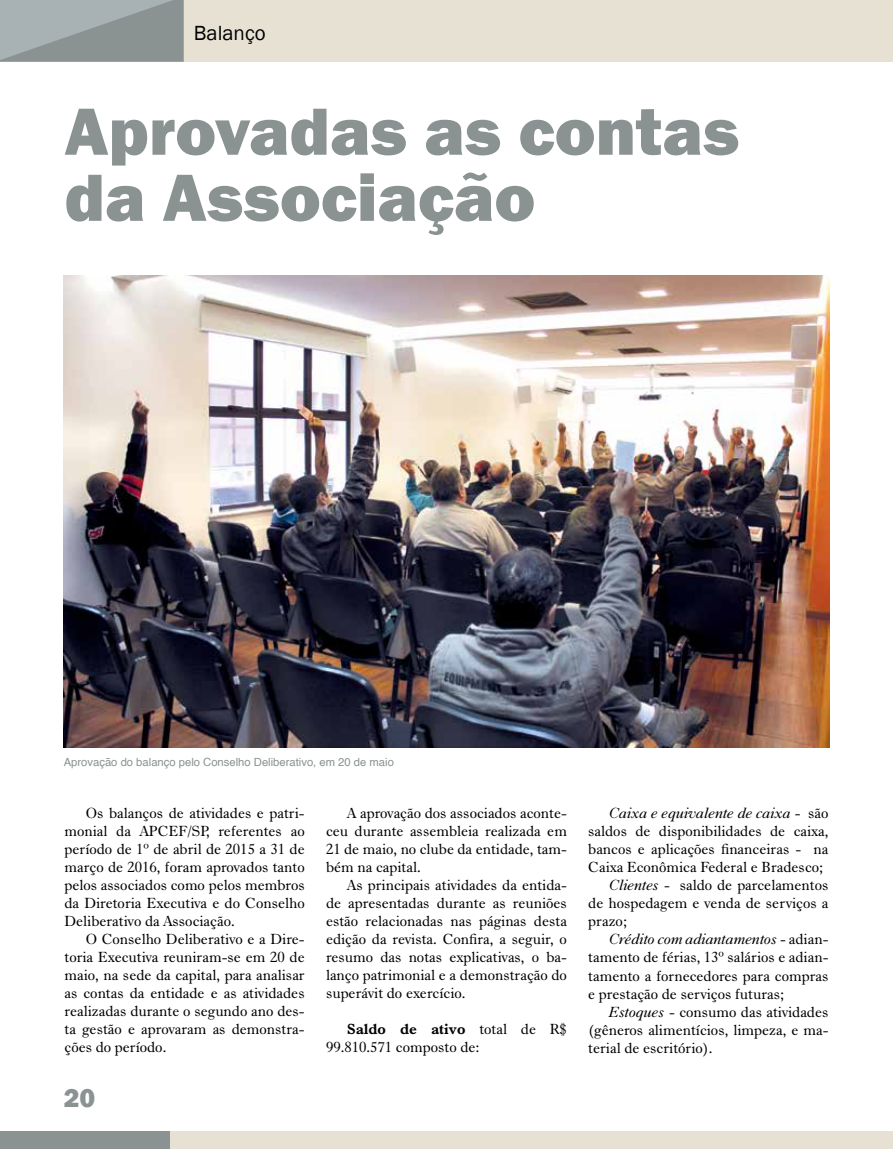
<style>
.page{position:relative;width:893px;height:1149px;background:#fff}
.page>*{position:absolute;margin:0;border:0;box-sizing:border-box;transform-origin:0 0}
.t1{font:800 69px/66px "Franklin Gothic";color:#8a9292}
.t2{font:800 27px "Franklin Gothic";color:#8a9292}
.t3{font:21px "Franklin Gothic";color:#000}
.t4{font:15px/18px "Dutch 766 BT Roman A";color:#000;text-align:justify}
.t5{font:15px "Dutch 766 BT Italic A";color:#000}
.t6{font:15px "Dutch 766 BT Bold A";color:#000}
.t7{font:11.25px "Helvetica";color:#8a9292}
.s1{font-family:"Dutch 766 BT Roman A"}
.s2{font-family:"Dutch 766 BT Italic A"}
</style>
<div class="page">
<div style="left:0;top:1131px;width:170px;height:17px;background:#8a9292"></div>
<div style="left:184px;top:0;width:709px;height:62px;background:#e6e1d3"></div>
<div style="left:170px;top:1131px;width:723px;height:17px;background:#e6e1d3"></div>
<svg style="left:0;top:0;width:183px;height:61px;background:#97a0a1"></svg>
<img style="left:64px;top:276px;width:765px;height:471px">
<h3 class="t3" style="left:194px;top:20px;width:73px">Balanço</h3>
<h1 class="t1" style="left:64px;top:98px;width:676px">Aprovadas as contas da Associação</h1>
<p class="t7" style="left:64px;top:755px;width:332px">Aprovação do balanço pelo Conselho Deliberativo, em 20 de maio</p>
<p class="t4" style="left:64px;top:803px;width:242px;text-indent:21px">Os balanços de atividades e patri&shy;monial da APCEF/SP, referentes ao período de 1º de abril de 2015 a 31 de março de 2016, foram aprovados tanto pelos associados como pelos membros da Diretoria Executiva e do Conselho Deliberativo da Associação.</p>
<p class="t4" style="left:64px;top:929px;width:242px;text-indent:21px">O Conselho Deliberativo e a Dire&shy;toria Executiva reuniram-se em 20 de maio, na sede da capital, para analisar as contas da entidade e as atividades realizadas durante o segundo ano des&shy;ta gestão e aprovaram as demonstra&shy;ções do período.</p>
<h2 class="t2" style="left:64px;top:1079px;width:33px">20</h2>
<p class="t4" style="left:326px;top:803px;width:242px;text-indent:21px">A aprovação dos associados aconte&shy;ceu durante assembleia realizada em 21 de maio, no clube da entidade, tam&shy;bém na capital.</p>
<p class="t4" style="left:326px;top:875px;width:242px;text-indent:21px">As principais atividades da entida&shy;de apresentadas durante as reuniões estão relacionadas nas páginas desta edição da revista. Confira, a seguir, o resumo das notas explicativas, o ba&shy;lanço patrimonial e a demonstração do superávit do exercício.</p>
<p class="t6" style="left:347px;top:1019px;width:221px">Saldo de ativo <span class="s1">total de R$</span></p>
<p class="t4" style="left:326px;top:1037px;width:155px">99.810.571 composto de:</p>
<p class="t5" style="left:609px;top:803px;width:220px">Caixa e equivalente de caixa <span class="s1">- são</span></p>
<p class="t4" style="left:588px;top:821px;width:242px">saldos de disponibilidades de caixa,</p>
<p class="t4" style="left:588px;top:839px;width:242px">bancos e aplicações financeiras - na</p>
<p class="t4" style="left:588px;top:857px;width:237px">Caixa Econômica Federal e Bradesco;</p>
<p class="t4" style="left:609px;top:875px;width:220px"><span class="s2">Clientes</span> - saldo de parcelamentos</p>
<p class="t4" style="left:588px;top:893px;width:242px">de hospedagem e venda de serviços a</p>
<p class="t4" style="left:588px;top:911px;width:40px">prazo;</p>
<p class="t5" style="left:609px;top:929px;width:220px">Crédito com adiantamentos <span class="s1">- adian-</span></p>
<p class="t4" style="left:588px;top:947px;width:242px">tamento de férias, 13º salários e adian&shy;tamento a fornecedores para compras e prestação de serviços futuras;</p>
<p class="t4" style="left:588px;top:1001px;width:242px;text-indent:21px"><span class="s2">Estoques</span> - consumo das atividades (gêneros alimentícios, limpeza, e ma&shy;terial de escritório).</p>
</div>
